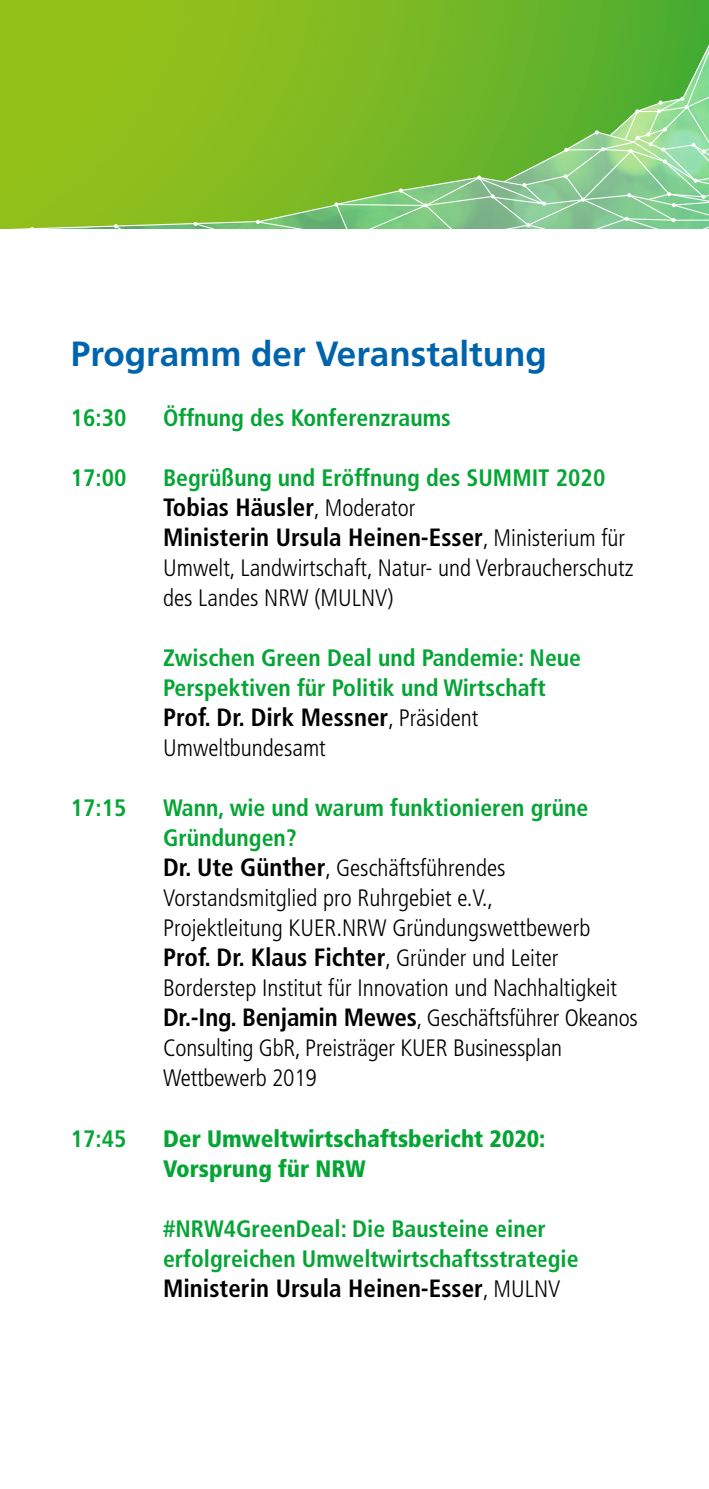
<style>
.page{position:relative;width:709px;height:1489px;background:#fff}
.page>*{position:absolute;margin:0;border:0;box-sizing:border-box;transform-origin:0 0}
._05_Headline{font:700 35px "Frutiger LT Std";color:#0064ad}
._11_Programm{font:700 condensed 25px "Frutiger LT Std";color:#000}
._11_Programm-2{font:300 condensed 23.75px/30px "Frutiger LT Std";color:#000}
._11_Programm_Zeit{font:700 condensed 23.75px/30px "Frutiger LT Std";color:#05a535}
._11_Programm_Zeit-2{font:900 condensed 23.75px/30px "Frutiger LT Std";color:#05a535}
.s1{font-weight:300;font-size:23.75px}
.s2{font-weight:700;font-size:25px}
</style>
<div class="page">
<img style="left:0;top:0;width:709px;height:21px">
<svg style="left:0;top:21px;width:709px;height:208px;background:#81be3a"></svg>
<h1 class="_05_Headline" style="left:71px;top:333px;width:477px">Programm der Veranstaltung</h1>
<p class="_11_Programm_Zeit" style="left:71px;top:403px;width:57px">16:30</p>
<p class="_11_Programm_Zeit" style="left:163px;top:403px;width:289px">Öffnung des Konferenzraums</p>
<p class="_11_Programm_Zeit" style="left:71px;top:463px;width:57px">17:00</p>
<p class="_11_Programm_Zeit" style="left:163px;top:463px;width:444px">Begrüßung und Eröffnung des SUMMIT 2020</p>
<p class="_11_Programm" style="left:163px;top:492px;width:254px">Tobias Häusler<span class="s1">, Moderator</span></p>
<p class="_11_Programm" style="left:163px;top:522px;width:463px">Ministerin Ursula Heinen-Esser<span class="s1">, Ministerium für</span></p>
<p class="_11_Programm-2" style="left:163px;top:553px;width:472px">Umwelt, Landwirtschaft, Natur- und Verbraucherschutz des Landes NRW (MULNV)</p>
<p class="_11_Programm_Zeit" style="left:163px;top:643px;width:419px">Zwischen Green Deal und Pandemie: Neue<br>Perspektiven für Politik und Wirtschaft</p>
<p class="_11_Programm" style="left:163px;top:702px;width:317px">Prof. Dr. Dirk Messner<span class="s1">, Präsident</span></p>
<p class="_11_Programm-2" style="left:163px;top:733px;width:164px">Umweltbundesamt</p>
<p class="_11_Programm_Zeit" style="left:71px;top:793px;width:57px">17:15</p>
<p class="_11_Programm_Zeit" style="left:163px;top:793px;width:427px">Wann, wie und warum funktionieren grüne<br>Gründungen?</p>
<p class="_11_Programm-2" style="left:163px;top:853px;width:429px"><span class="s2">Dr. Ute Günther</span>, Geschäftsführendes<br>Vorstandsmitglied pro Ruhrgebiet e.V.,<br>Projektleitung KUER.NRW Gründungswettbewerb</p>
<p class="_11_Programm" style="left:163px;top:942px;width:397px">Prof. Dr. Klaus Fichter<span class="s1">, Gründer und Leiter</span></p>
<p class="_11_Programm-2" style="left:163px;top:973px;width:455px">Borderstep Institut für Innovation und Nachhaltigkeit</p>
<p class="_11_Programm-2" style="left:163px;top:1003px;width:476px"><span class="s2">Dr.-Ing. Benjamin Mewes</span>, Geschäftsführer Okeanos<br>Consulting GbR, Preisträger KUER Businessplan<br>Wettbewerb 2019</p>
<p class="_11_Programm_Zeit" style="left:71px;top:1123px;width:57px">17:45</p>
<p class="_11_Programm_Zeit-2" style="left:163px;top:1123px;width:383px">Der Umweltwirtschaftsbericht 2020:<br>Vorsprung für NRW</p>
<p class="_11_Programm_Zeit" style="left:163px;top:1213px;width:417px">#NRW4GreenDeal: Die Bausteine einer erfolgreichen Umweltwirtschaftsstrategie</p>
<p class="_11_Programm" style="left:163px;top:1272px;width:399px">Ministerin Ursula Heinen-Esser<span class="s1">, MULNV</span></p>
</div>
